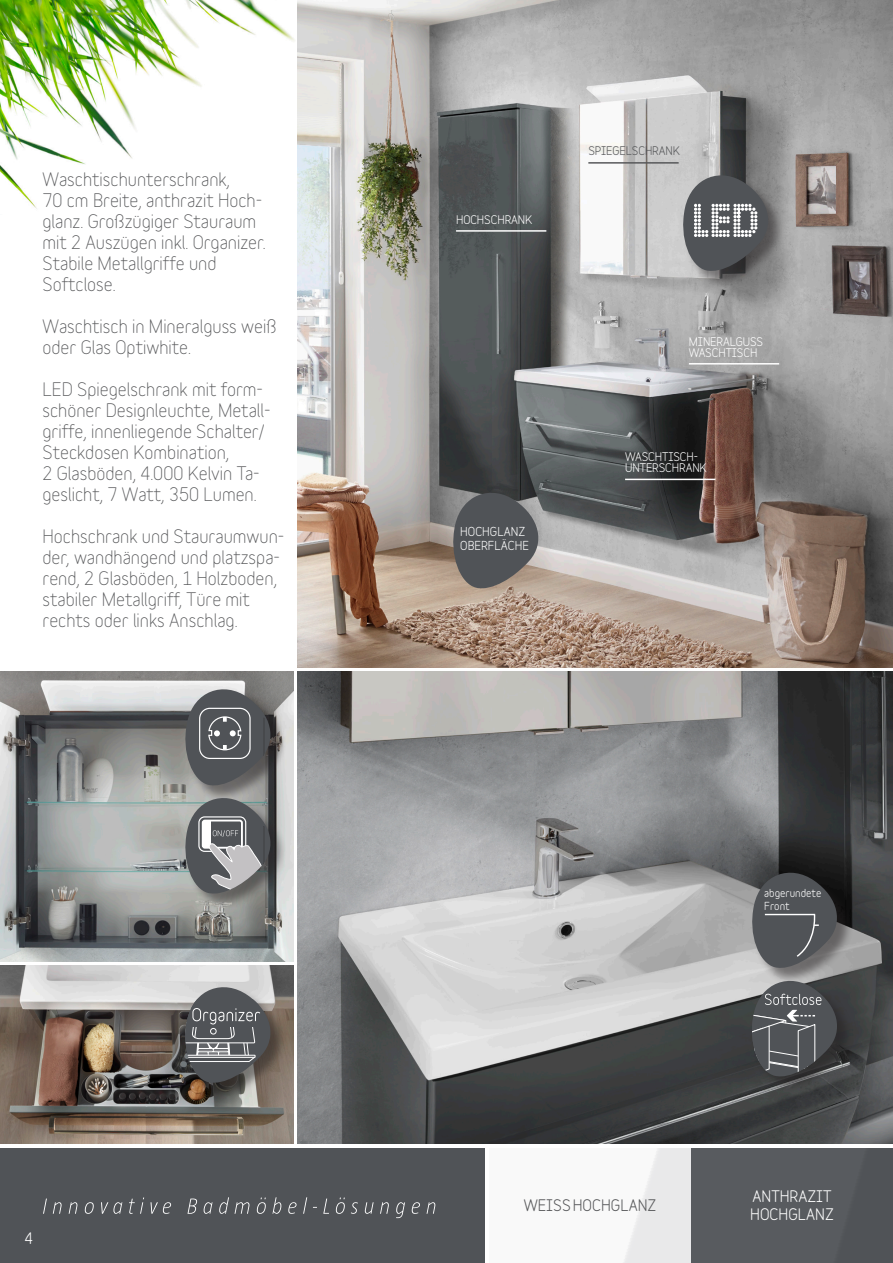
<style>
.page{position:relative;width:893px;height:1263px;background:#fff}
.page>*{position:absolute;margin:0;border:0;box-sizing:border-box;transform-origin:0 0}
.t1{font:18px/21px "Variable";color:#57585a}
.t2{font:700 15px/18px "Variable";color:#fff}
.t3{font:700 15px "Variable";color:#57585a}
.t4{font:700 11.7px/14px "Variable";color:#fff}
.t5{font:700 11.25px/11.2px "Variable";letter-spacing:-.01em;color:#fff}
.t6{font:700 11.25px "Variable";letter-spacing:-.01em;color:#57585a}
.t7{font:700 10.5px/12.5px "Variable";color:#fff}
</style>
<div class="page">
<img style="left:0;top:0;width:298px;height:215px">
<div style="left:0;top:1148px;width:485px;height:115px;background:#505357"></div>
<svg style="left:43px;top:1197px;width:392px;height:21px"></svg>
<img style="left:298px;top:0;width:595px;height:668px">
<img style="left:0;top:672px;width:293px;height:289px">
<img style="left:0;top:965px;width:293px;height:179px">
<img style="left:298px;top:672px;width:595px;height:472px">
<div style="left:186px;top:690px;width:101px;height:112px;background:#231f20;opacity:.5"></div>
<svg style="left:185px;top:689px;width:85px;height:96px;background:#66686a"></svg>
<div style="left:186px;top:988px;width:101px;height:111px;background:#231f20;opacity:.5"></div>
<svg style="left:185px;top:987px;width:85px;height:96px;background:#6e6f70"></svg>
<div style="left:684px;top:176px;width:101px;height:111px;background:#231f20;opacity:.5"></div>
<svg style="left:683px;top:175px;width:85px;height:96px;background:#6d6f72"></svg>
<div style="left:752px;top:981px;width:102px;height:112px;background:#231f20;opacity:.5"></div>
<svg style="left:752px;top:981px;width:85px;height:98px;background:#5a5c5f"></svg>
<hr style="left:456px;top:230px;width:90px;height:2px;background:#fff">
<hr style="left:588px;top:162px;width:91px;height:2px;background:#57585a">
<hr style="left:625px;top:479px;width:90px;height:1px;background:#fff">
<hr style="left:689px;top:363px;width:90px;height:2px;background:#fff">
<div style="left:489px;top:1148px;width:202px;height:115px;background:linear-gradient(to right,#fefefe,#ececed)"></div>
<div style="left:691px;top:1148px;width:202px;height:115px;background:#585b5f"></div>
<div style="left:186px;top:798px;width:101px;height:112px;background:#231f20;opacity:.5"></div>
<svg style="left:185px;top:798px;width:85px;height:95px;background:#7d7f80"></svg>
<div style="left:753px;top:873px;width:100px;height:111px;background:#231f20;opacity:.5"></div>
<svg style="left:752px;top:872px;width:85px;height:96px;background:#57595c"></svg>
<svg style="left:453px;top:493px;width:85px;height:95px;background:#626263"></svg>
<p class="t1" style="left:43px;top:167px;width:225px">Waschtischunterschrank,<br>70 cm Breite, anthrazit Hoch&shy;glanz. Großzügiger Stauraum mit 2 Auszügen inkl. Organizer.<br>Stabile Metallgriffe und<br>Softclose.</p>
<p class="t1" style="left:43px;top:314px;width:236px">Waschtisch in Mineralguss weiß oder Glas Optiwhite.</p>
<p class="t1" style="left:43px;top:377px;width:230px">LED Spiegelschrank mit form&shy;schöner Designleuchte, Metall&shy;griffe, innenliegende Schalter/<br>Steckdosen Kombination,<br>2 Glasböden, 4.000 Kelvin Ta&shy;geslicht, 7 Watt, 350 Lumen.</p>
<p class="t1" style="left:43px;top:524px;width:243px">Hochschrank und Stauraumwun&shy;der, wandhängend und platzspa&shy;rend, 2 Glasböden, 1 Holzboden, stabiler Metallgriff, Türe mit rechts oder links Anschlag.</p>
<p class="t2" style="left:24px;top:1227px;width:10px">4</p>
<p class="t5" style="left:456px;top:212px;width:78px">HOCHSCHRANK</p>
<p class="t4" style="left:460px;top:524px;width:70px">HOCHGLANZ<br>OBERFLÄCHE</p>
<p class="t6" style="left:588px;top:142px;width:93px">SPIEGELSCHRANK</p>
<p class="t5" style="left:689px;top:335px;width:76px">MINERALGUSS<br>WASCHTISCH</p>
<p class="t5" style="left:625px;top:450px;width:83px">WASCHTISCH-<br>UNTERSCHRANK</p>
<p class="t7" style="left:764px;top:886px;width:59px">abgerundete<br>Front</p>
<p class="t3" style="left:524px;top:1193px;width:134px">WEISS HOCHGLANZ</p>
<p class="t2" style="left:750px;top:1186px;width:85px">ANTHRAZIT<br>HOCHGLANZ</p>
</div>
